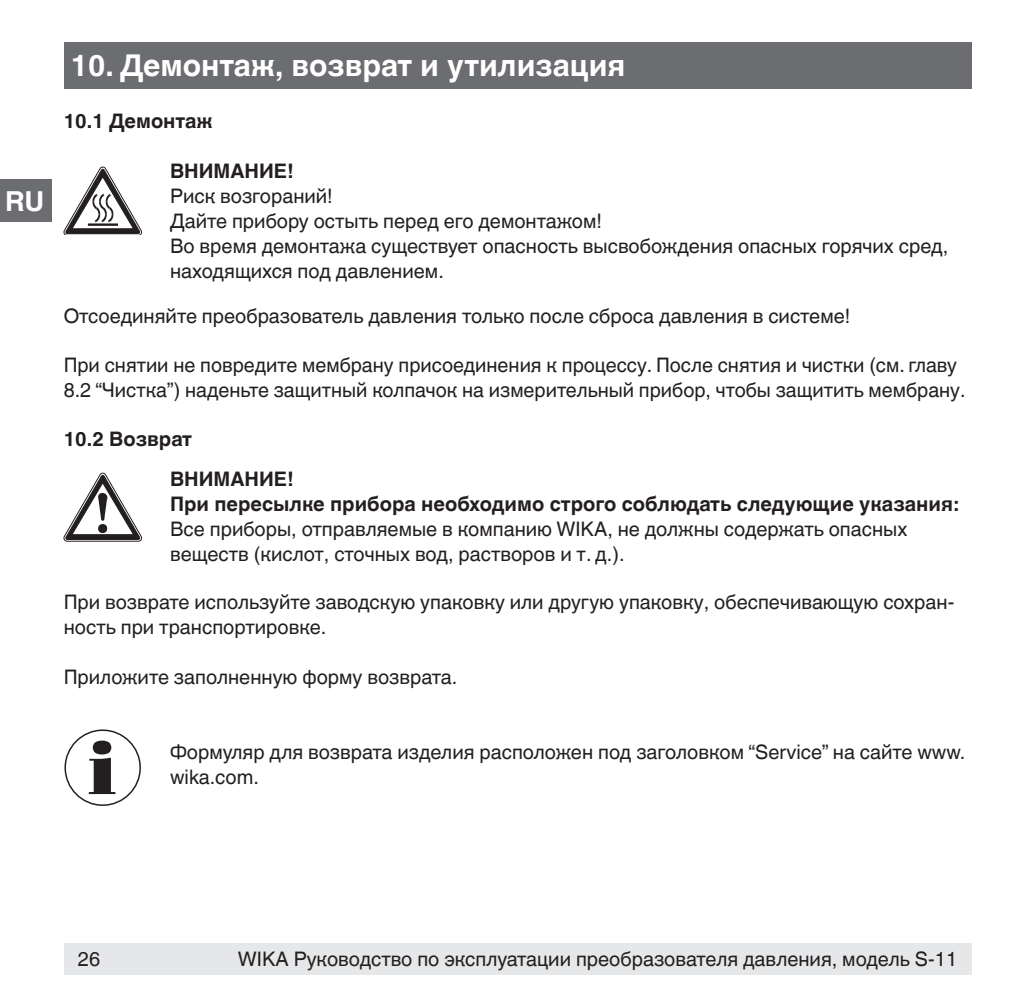
<style>
.page{position:relative;width:1021px;height:1007px;background:#fff}
.page>*{position:absolute;margin:0;border:0;box-sizing:border-box;transform-origin:0 0}
.t1{font:700 30px "Helvetica World";color:#fff}
.t2{font:700 27.5px "Helvetica World";color:#fff}
.t3{font:20px/25px "Helvetica World";color:#231f20}
.t4{font:700 20px/40px "Helvetica World";color:#231f20}
</style>
<div class="page">
<div style="left:64px;top:943px;width:907px;height:31px;background:#e6e7e9"></div>
<div style="left:64px;top:43px;width:907px;height:46px;background:#6c6d70"></div>
<div style="left:0;top:179px;width:51px;height:43px;background:#6c6d70"></div>
<svg style="left:64px;top:167px;width:78px;height:68px"></svg>
<svg style="left:64px;top:473px;width:78px;height:68px"></svg>
<svg style="left:89px;top:740px;width:26px;height:54px"></svg>
<div style="left:64px;top:729px;width:77px;height:76px;border:1px solid #231f20;border-radius:50%"></div>
<h2 class="t2" style="left:5px;top:185px;width:41px">RU</h2>
<h1 class="t1" style="left:71px;top:48px;width:556px">10. Демонтаж, возврат и утилизация</h1>
<p class="t4" style="left:64px;top:101px;width:150px">10.1 Демонтаж</p>
<p class="t4" style="left:170px;top:151px;width:125px">ВНИМАНИЕ!</p>
<p class="t3" style="left:170px;top:184px;width:779px">Риск возгораний!<br>Дайте прибору остыть перед его демонтажом!<br>Во время демонтажа существует опасность высвобождения опасных горячих сред, находящихся под давлением.</p>
<p class="t3" style="left:64px;top:304px;width:788px">Отсоединяйте преобразователь давления только после сброса давления в системе!</p>
<p class="t3" style="left:64px;top:352px;width:903px">При снятии не повредите мембрану присоединения к процессу. После снятия и чистки (см. главу<br>8.2 “Чистка”) наденьте защитный колпачок на измерительный прибор, чтобы защитить мембрану.</p>
<p class="t4" style="left:170px;top:419px;width:125px;text-indent:-106px">10.2 Возврат<br>ВНИМАНИЕ!</p>
<p class="t4" style="left:170px;top:484px;width:790px">При пересылке прибора необходимо строго соблюдать следующие указания:</p>
<p class="t3" style="left:170px;top:516px;width:738px">Все приборы, отправляемые в компанию WIKA, не должны содержать опасных веществ (кислот, сточных вод, растворов и т. д.).</p>
<p class="t3" style="left:64px;top:589px;width:892px">При возврате используйте заводскую упаковку или другую упаковку, обеспечивающую сохран&shy;ность при транспортировке.</p>
<p class="t3" style="left:64px;top:664px;width:395px">Приложите заполненную форму возврата.</p>
<p class="t3" style="left:170px;top:739px;width:796px">Формуляр для возврата изделия расположен под заголовком “Service” на сайте www. wika.com.</p>
<p class="t3" style="left:78px;top:946px;width:24px">26</p>
<p class="t3" style="left:238px;top:946px;width:720px">WIKA Руководство по эксплуатации преобразователя давления, модель S-11</p>
</div>
